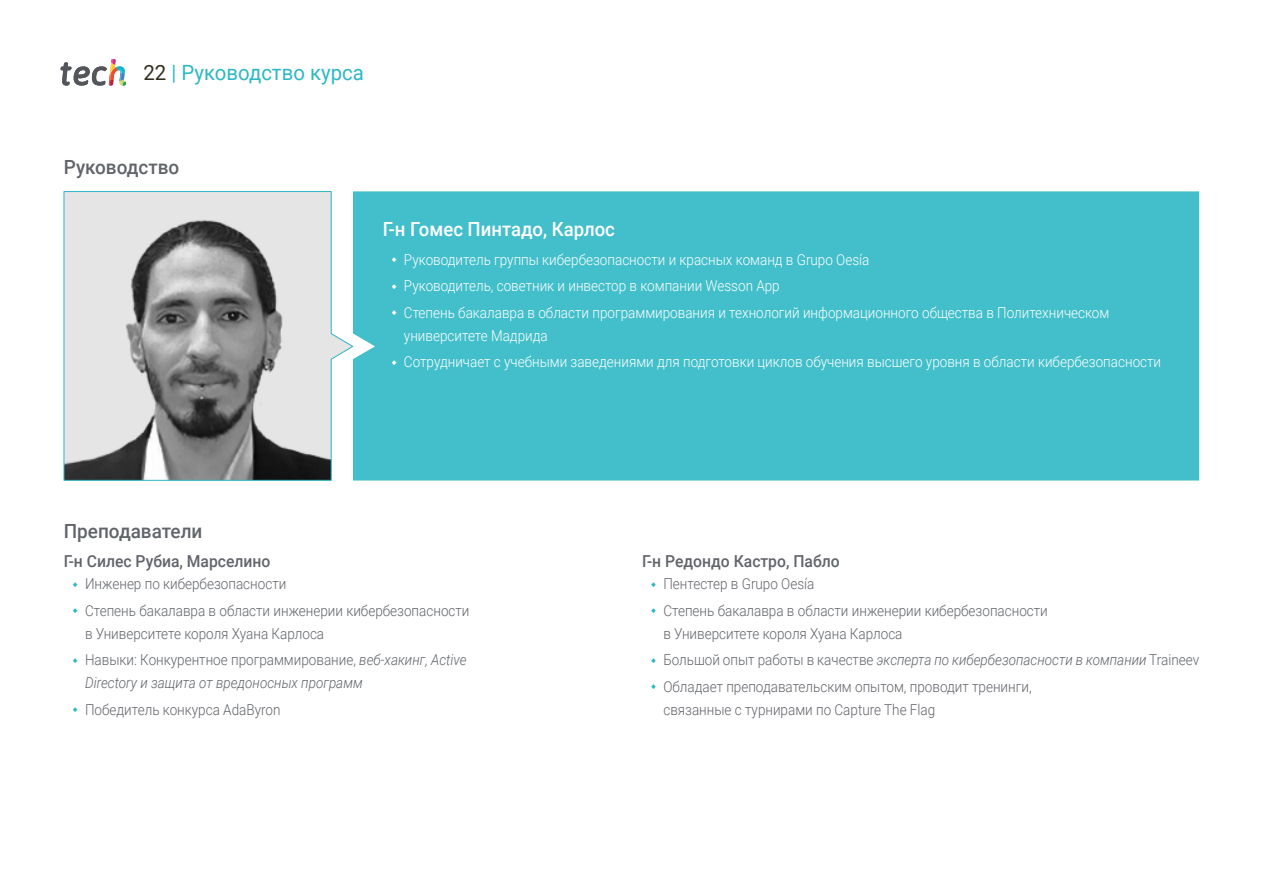
<style>
.page{position:relative;width:1263px;height:893px;background:#fff}
.page>*{position:absolute;margin:0;border:0;box-sizing:border-box;transform-origin:0 0}
.t1{font:21px "Roboto";color:#2db8c5}
.t2{font:500 19.5px "Roboto";color:#61646a}
.t3{font:500 19.5px "Roboto";color:#fff;scale:.95 1}
.t4{font:500 16.5px "Roboto";color:#61646a;scale:.95 1}
.t5{font:300 15px/26.7px "Roboto";color:#61646a;scale:.9 1}
.t6{font:300 15px/26.7px "Roboto";color:#fff;scale:.9 1}
.t7{font:italic 300 15px "Roboto";color:#61646a;scale:.9 1}
.s1{color:#312e20}
.s2{font-style:italic}
</style>
<div class="page">
<div style="left:353px;top:191px;width:846px;height:290px;background:#42bfca"></div>
<svg style="left:64px;top:191px;width:289px;height:290px;background:#b3b5b5"></svg>
<svg style="left:61px;top:59px;width:65px;height:27px"></svg>
<svg style="left:392px;top:257px;width:5px;height:5px"></svg>
<svg style="left:392px;top:284px;width:5px;height:5px"></svg>
<svg style="left:392px;top:310px;width:5px;height:5px"></svg>
<svg style="left:392px;top:360px;width:5px;height:5px"></svg>
<h1 class="t1" style="left:144px;top:57px;width:222px"><span class="s1">22</span> | Руководство курса</h1>
<h2 class="t2" style="left:64px;top:154px;width:117px">Руководство</h2>
<h2 class="t3" style="left:383px;top:215px;width:246px">Г-н Гомес Пинтадо, Карлос</h2>
<p class="t6" style="left:404px;top:245px;width:785px">Руководитель группы кибербезопасности и красных команд в Grupo Oesía<br>Руководитель, советник и инвестор в компании Wesson App<br>Степень бакалавра в области программирования и технологий информационного общества в Политехническом</p>
<p class="t6" style="left:404px;top:321px;width:843px">университете Мадрида<br>Сотрудничает с учебными заведениями для подготовки циклов обучения высшего уровня в области кибербезопасности</p>
<h2 class="t2" style="left:64px;top:517px;width:140px">Преподаватели</h2>
<p class="t4" style="left:64px;top:550px;width:219px">Г-н Силес Рубиа, Марселино</p>
<p class="t5" style="left:85px;top:570px;width:429px">Инженер по кибербезопасности<br>Степень бакалавра в области инженерии кибербезопасности</p>
<p class="t5" style="left:85px;top:619px;width:425px">в Университете короля Хуана Карлоса<br>Навыки: Конкурентное программирование, <span class="s2">веб-хакинг, Active</span></p>
<p class="t7" style="left:85px;top:672px;width:310px">Directory и защита от вредоносных программ</p>
<p class="t5" style="left:85px;top:695px;width:219px">Победитель конкурса AdaByron</p>
<p class="t4" style="left:642px;top:550px;width:209px">Г-н Редондо Кастро, Пабло</p>
<p class="t5" style="left:663px;top:570px;width:429px">Пентестер в Grupo Oesía<br>Степень бакалавра в области инженерии кибербезопасности</p>
<p class="t5" style="left:663px;top:619px;width:597px">в Университете короля Хуана Карлоса<br>Большой опыт работы в качестве <span class="s2">эксперта по кибербезопасности в компании</span> Traineev<br>Обладает преподавательским опытом, проводит тренинги,</p>
<p class="t5" style="left:663px;top:695px;width:304px">связанные с турнирами по Capture The Flag</p>
</div>
